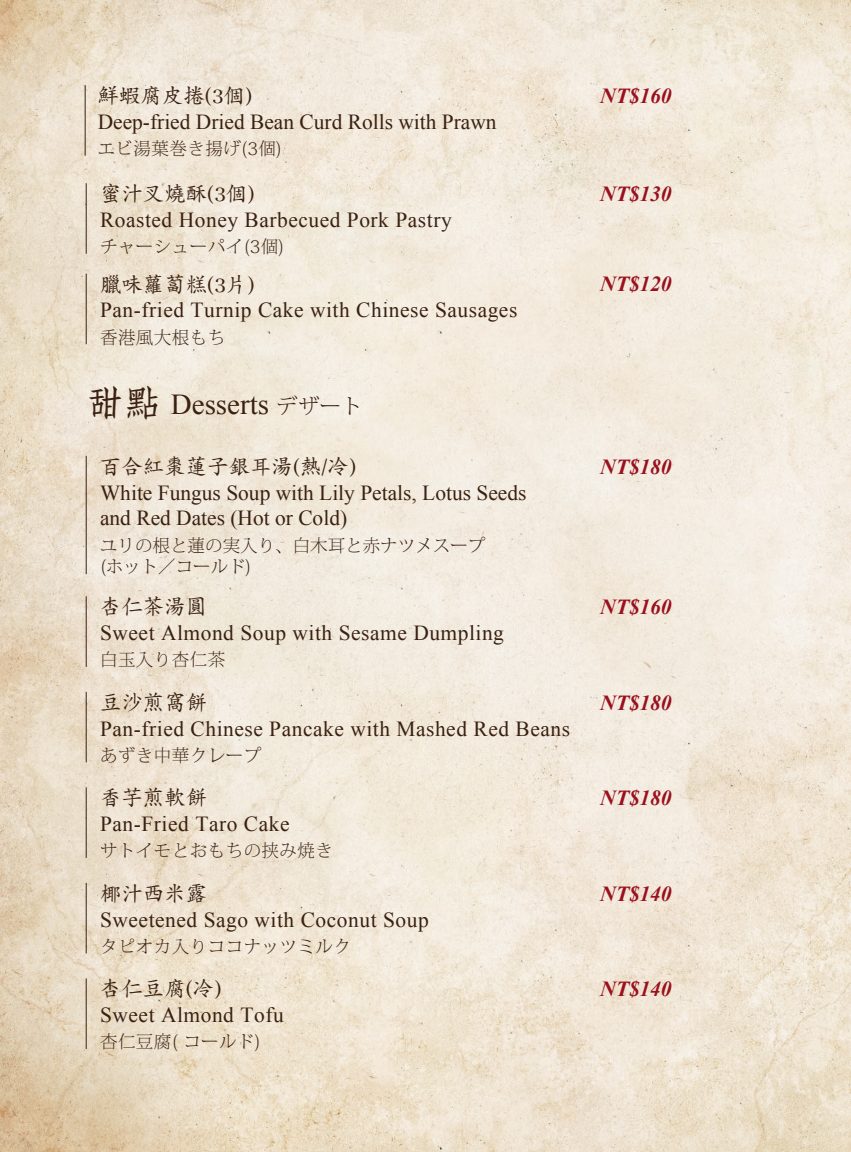
<style>
.page{position:relative;width:851px;height:1152px;background:#fff}
.page>*{position:absolute;margin:0;border:0;box-sizing:border-box;transform-origin:0 0}
.t1{font:28.88px "Times New Roman";color:#3a2111}
.t2{font:21.38px "Times New Roman";letter-spacing:.025em;color:#3a2111}
.t3{font:21.38px/25.8px "Times New Roman";color:#3a2111}
.t4{font:21.38px "DF Li Kai Shu Std W5";color:#3a2111}
.t5{font:italic 700 21.38px "Times New Roman";color:#99111e}
.t6{font:200 17.5px "Koz Min Pro";letter-spacing:.025em;color:#3a2111}
.t7{font:200 17.5px/21px "Koz Min Pro";color:#3a2111}
.s1{font-family:"DF Fang Song W6 WIN BF";font-size:37.5px}
.s2{font-family:"Koz Min Pro";font-weight:200;font-size:21.25px}
</style>
<div class="page">
<img style="left:0;top:0;width:850px;height:1152px">
<hr style="left:86px;top:273px;width:1px;height:71px;background:#3a2111">
<hr style="left:85px;top:85px;width:1px;height:71px;background:#3a2111">
<hr style="left:86px;top:183px;width:1px;height:71px;background:#3a2111">
<hr style="left:86px;top:596px;width:1px;height:71px;background:#3a2111">
<hr style="left:86px;top:883px;width:1px;height:70px;background:#3a2111">
<hr style="left:86px;top:692px;width:1px;height:70px;background:#3a2111">
<hr style="left:86px;top:787px;width:1px;height:71px;background:#3a2111">
<hr style="left:86px;top:978px;width:1px;height:71px;background:#3a2111">
<hr style="left:86px;top:456px;width:1px;height:118px;background:#3a2111">
<p class="t4" style="left:98px;top:84px;width:156px">鮮蝦腐皮捲(3個)</p>
<p class="t3" style="left:98px;top:109px;width:400px">Deep-fried Dried Bean Curd Rolls with Prawn</p>
<p class="t6" style="left:98px;top:136px;width:186px">エビ湯葉巻き揚げ(3個)</p>
<p class="t4" style="left:100px;top:182px;width:156px">蜜汁叉燒酥(3個)</p>
<p class="t2" style="left:100px;top:205px;width:353px">Roasted Honey Barbecued Pork Pastry</p>
<p class="t6" style="left:100px;top:235px;width:186px">チャーシューパイ(3個)</p>
<p class="t4" style="left:100px;top:272px;width:156px">臘味蘿蔔糕(3片)</p>
<p class="t2" style="left:100px;top:296px;width:418px">Pan-fried Turnip Cake with Chinese Sausages</p>
<p class="t6" style="left:100px;top:325px;width:127px">香港風大根もち</p>
<h1 class="t1" style="left:86px;top:385px;width:278px"><span class="s1">甜點</span> Desserts <span class="s2">デザート</span></h1>
<p class="t4" style="left:100px;top:454px;width:257px">百合紅棗蓮子銀耳湯(熱/冷)</p>
<p class="t3" style="left:100px;top:479px;width:428px">White Fungus Soup with Lily Petals, Lotus Seeds and Red Dates (Hot or Cold)</p>
<p class="t7" style="left:100px;top:534px;width:386px">ユリの根と蓮の実入り、白木耳と赤ナツメスープ(ホット／コールド)</p>
<p class="t4" style="left:100px;top:595px;width:109px">杏仁茶湯圓</p>
<p class="t2" style="left:100px;top:618px;width:405px">Sweet Almond Soup with Sesame Dumpling</p>
<p class="t6" style="left:100px;top:647px;width:127px">白玉入り杏仁茶</p>
<p class="t4" style="left:100px;top:690px;width:109px">豆沙煎窩餅</p>
<p class="t2" style="left:100px;top:714px;width:471px">Pan-fried Chinese Pancake with Mashed Red Beans</p>
<p class="t6" style="left:100px;top:743px;width:163px">あずき中華クレープ</p>
<p class="t4" style="left:100px;top:786px;width:109px">香芋煎軟餅</p>
<p class="t2" style="left:100px;top:809px;width:191px">Pan-Fried Taro Cake</p>
<p class="t6" style="left:100px;top:838px;width:234px">サトイモとおもちの挟み焼き</p>
<p class="t4" style="left:100px;top:881px;width:109px">椰汁西米露</p>
<p class="t2" style="left:100px;top:905px;width:330px">Sweetened Sago with Coconut Soup</p>
<p class="t6" style="left:100px;top:934px;width:252px">タピオカ入りココナッツミルク</p>
<p class="t4" style="left:100px;top:977px;width:123px">杏仁豆腐(冷)</p>
<p class="t2" style="left:100px;top:1000px;width:185px">Sweet Almond Tofu</p>
<p class="t6" style="left:100px;top:1029px;width:162px">杏仁豆腐( コールド)</p>
<p class="t5" style="left:600px;top:81px;width:73px">NT$160</p>
<p class="t5" style="left:600px;top:179px;width:73px">NT$130</p>
<p class="t5" style="left:600px;top:269px;width:73px">NT$120</p>
<p class="t5" style="left:600px;top:451px;width:73px">NT$180</p>
<p class="t5" style="left:600px;top:592px;width:73px">NT$160</p>
<p class="t5" style="left:600px;top:687px;width:73px">NT$180</p>
<p class="t5" style="left:600px;top:783px;width:73px">NT$180</p>
<p class="t5" style="left:600px;top:878px;width:73px">NT$140</p>
<p class="t5" style="left:600px;top:974px;width:73px">NT$140</p>
</div>
